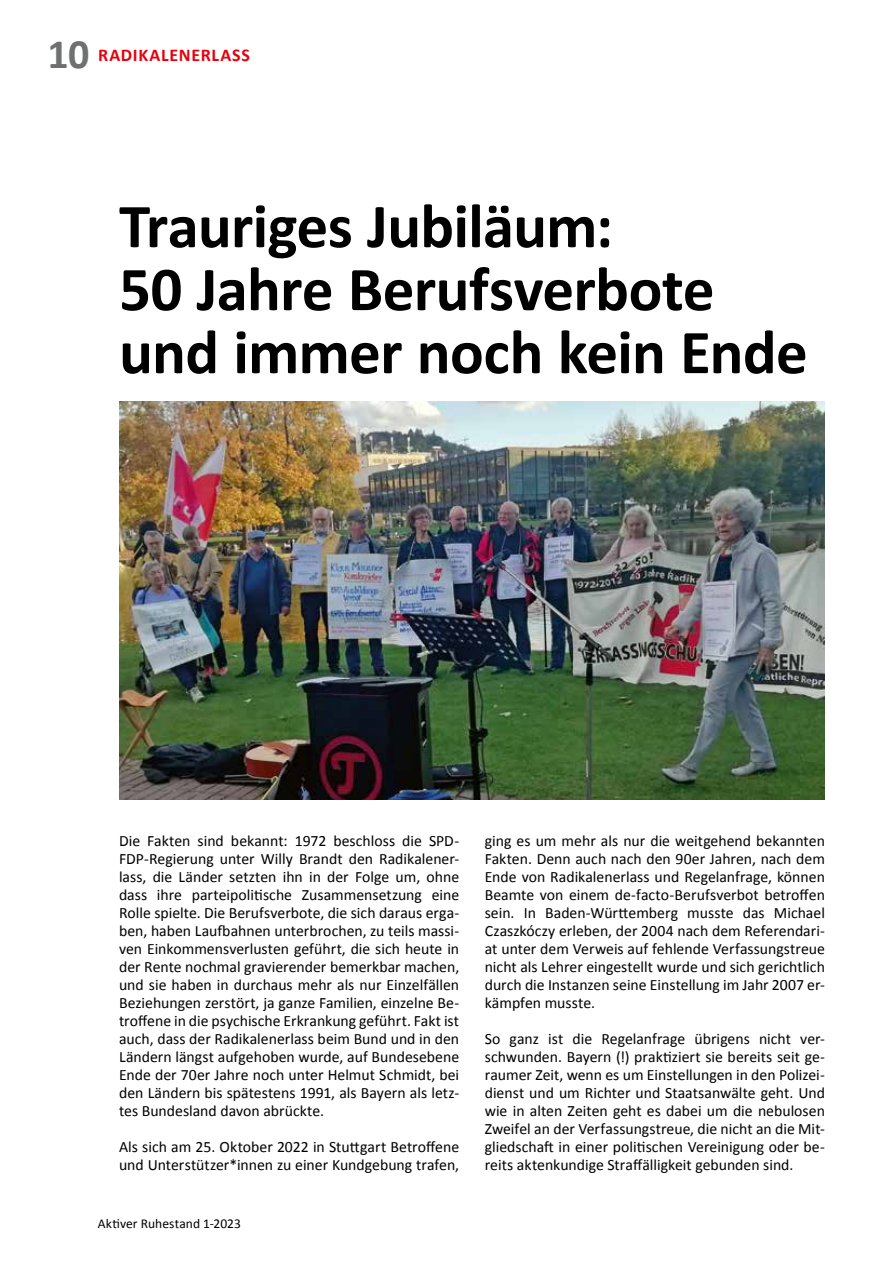
<style>
.page{position:relative;width:893px;height:1263px;background:#fff}
.page>*{position:absolute;margin:0;border:0;box-sizing:border-box;transform-origin:0 0}
.t1{font:700 63px/63px "Calibri";letter-spacing:-.01em;color:#000}
.t2{font:700 42px "Calibri";color:#6f7070}
.t3{font:700 18px "Calibri";letter-spacing:.04em;color:#e7000e}
.t4{font:15.75px/18px "Calibri";color:#000;text-align:justify}
.t5{font:13.5px "Calibri";letter-spacing:.005em;color:#000}
</style>
<div class="page">
<img style="left:119px;top:401px;width:706px;height:398px">
<h2 class="t2" style="left:48px;top:27px;width:43px">10</h2>
<p class="t3" style="left:98px;top:44px;width:153px">RADIKALENERLASS</p>
<h1 class="t1" style="left:119px;top:195px;width:690px">Trauriges Jubiläum:<br>50 Jahre Berufsverbote und immer noch kein Ende</h1>
<p class="t4" style="left:119px;top:832px;width:342px">Die Fakten sind bekannt: 1972 beschloss die SPD-FDP-Regierung unter Willy Brandt den Radikalener&shy;lass, die Länder setzten ihn in der Folge um, ohne dass ihre parteipolitische Zusammensetzung eine Rolle spielte. Die Berufsverbote, die sich daraus erga&shy;ben, haben Laufbahnen unterbrochen, zu teils massi&shy;ven Einkommensverlusten geführt, die sich heute in der Rente nochmal gravierender bemerkbar machen, und sie haben in durchaus mehr als nur Einzelfällen Beziehungen zerstört, ja ganze Familien, einzelne Be&shy;troffene in die psychische Erkrankung geführt. Fakt ist auch, dass der Radikalenerlass beim Bund und in den Ländern längst aufgehoben wurde, auf Bundesebene Ende der 70er Jahre noch unter Helmut Schmidt, bei den Ländern bis spätestens 1991, als Bayern als letz&shy;tes Bundesland davon abrückte.</p>
<p class="t4" style="left:119px;top:1138px;width:342px">Als sich am 25. Oktober 2022 in Stuttgart Betroffene und Unterstützer*innen zu einer Kundgebung trafen,</p>
<p class="t5" style="left:98px;top:1215px;width:145px">Aktiver Ruhestand 1-2023</p>
<p class="t4" style="left:485px;top:832px;width:342px">ging es um mehr als nur die weitgehend bekannten Fakten. Denn auch nach den 90er Jahren, nach dem Ende von Radikalenerlass und Regelanfrage, können Beamte von einem de-facto-Berufsverbot betroffen sein. In Baden-Württemberg musste das Michael Czaszkóczy erleben, der 2004 nach dem Referendari&shy;at unter dem Verweis auf fehlende Verfassungstreue nicht als Lehrer eingestellt wurde und sich gerichtlich durch die Instanzen seine Einstellung im Jahr 2007 er&shy;kämpfen musste.</p>
<p class="t4" style="left:485px;top:1030px;width:342px">So ganz ist die Regelanfrage übrigens nicht ver&shy;schwunden. Bayern (!) praktiziert sie bereits seit ge&shy;raumer Zeit, wenn es um Einstellungen in den Polizei&shy;dienst und um Richter und Staatsanwälte geht. Und wie in alten Zeiten geht es dabei um die nebulosen Zweifel an der Verfassungstreue, die nicht an die Mit&shy;gliedschaft in einer politischen Vereinigung oder be&shy;reits aktenkundige Straffälligkeit gebunden sind.</p>
</div>
